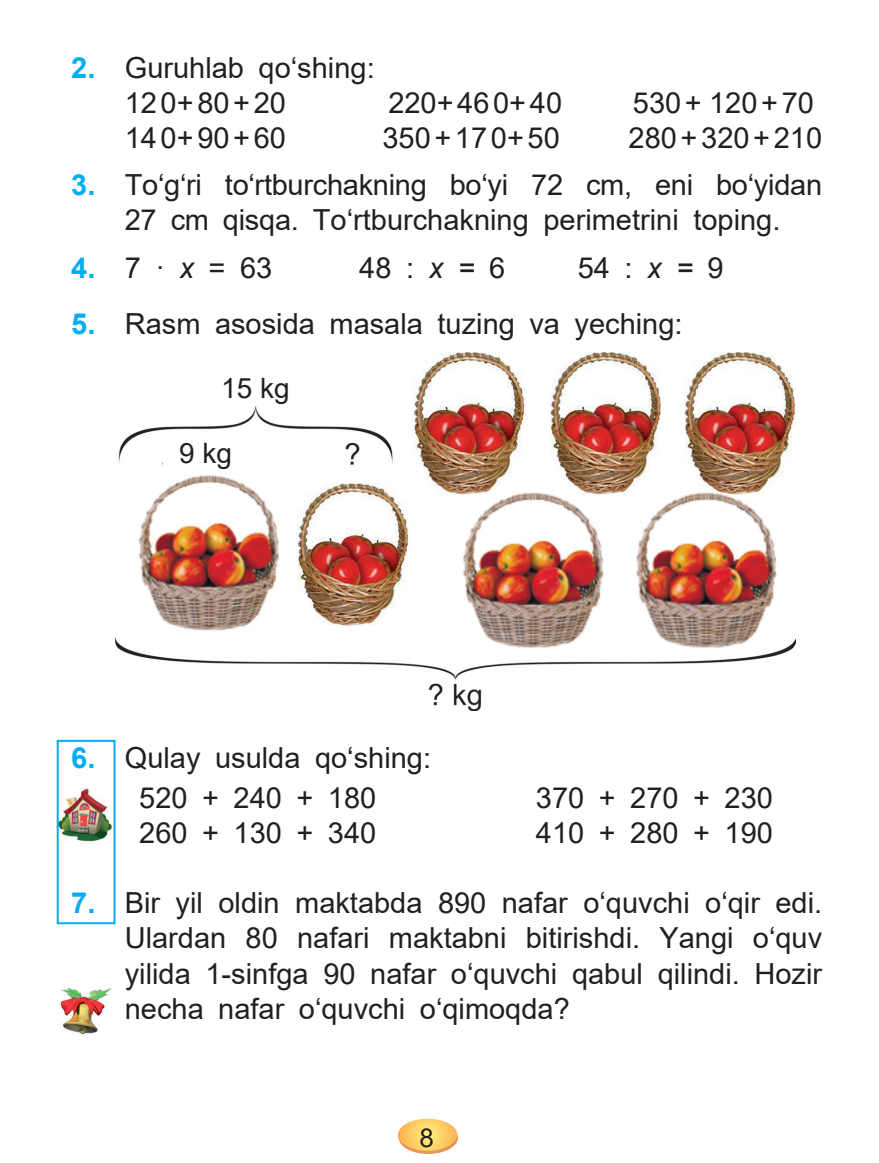
<style>
.page{position:relative;width:879px;height:1163px;background:#fff}
.page>*{position:absolute;margin:0;border:0;box-sizing:border-box;transform-origin:0 0}
.t1{font:29px/35px "Arial";color:#231f20;text-align:center}
.t2{font:28px "Arial";color:#231f20}
.t3{font:26px "Arial";color:#231f20}
.s1{font-weight:700;color:#00aeef}
.s2{font-style:italic}
</style>
<div class="page">
<svg style="left:398px;top:1118px;width:60px;height:35px"></svg>
<img style="left:60px;top:787px;width:52px;height:55px">
<img style="left:60px;top:987px;width:51px;height:48px">
<div style="left:57px;top:739px;width:58px;height:185px;border:2px solid #00aeef"></div>
<img style="left:115px;top:352px;width:681px;height:358px">
<div style="left:221px;top:377px;width:76px;height:28px;background:#fff"></div>
<div style="left:163px;top:442px;width:86px;height:29px;background:#fff"></div>
<p class="t1" style="left:125px;top:50px;width:251px;text-align:left;text-indent:-54px"><span class="s1">2.</span> Guruhlab qo‘shing:<br>120+80+20</p>
<p class="t1" style="left:388px;top:85px;width:175px">220+460+40</p>
<p class="t1" style="left:633px;top:85px;width:182px">530+ 120+70</p>
<p class="t1" style="left:125px;top:120px;width:163px">140+90+60</p>
<p class="t1" style="left:382px;top:120px;width:179px">350+170+50</p>
<p class="t1" style="left:628px;top:120px;width:195px">280+320+210</p>
<p class="t1" style="left:71px;top:167px;width:752px"><span class="s1">3.</span> To‘g‘ri to‘rtburchakning bo‘yi 72 cm, eni bo‘yidan<br>27 cm qisqa. To‘rtburchakning perimetrini toping.</p>
<p class="t1" style="left:71px;top:250px;width:202px"><span class="s1">4.</span> 7 · <span class="s2">x</span> = 63</p>
<p class="t1" style="left:359px;top:250px;width:147px">48 : <span class="s2">x =</span> 6</p>
<p class="t1" style="left:578px;top:250px;width:147px">54 : <span class="s2">x =</span> 9</p>
<p class="t1" style="left:71px;top:306px;width:613px"><span class="s1">5.</span> Rasm asosida masala tuzing va yeching:</p>
<p class="t2" style="left:221px;top:368px;width:70px">15 kg</p>
<p class="t2" style="left:179px;top:433px;width:54px">9 kg</p>
<p class="t1" style="left:71px;top:737px;width:361px;line-height:40px"><span class="s1">6.</span> Qulay usulda qo‘shing:<br>520 + 240 + 180</p>
<p class="t1" style="left:536px;top:780px;width:239px">370 + 270 + 230</p>
<p class="t1" style="left:139px;top:815px;width:239px">260 + 130 + 340</p>
<p class="t1" style="left:536px;top:815px;width:239px">410 + 280 + 190</p>
<p class="t1" style="left:125px;top:885px;width:699px;text-align:justify;text-indent:-54px"><span class="s1">7.</span> Bir yil oldin maktabda 890 nafar o‘quvchi o‘qir edi.<br>Ulardan 80 nafari maktabni bitirishdi. Yangi o‘quv yilida 1-sinfga 90 nafar o‘quvchi qabul qilindi. Hozir necha nafar o‘quvchi o‘qimoqda?</p>
<p class="t3" style="left:419px;top:1119px;width:16px">8</p>
</div>
